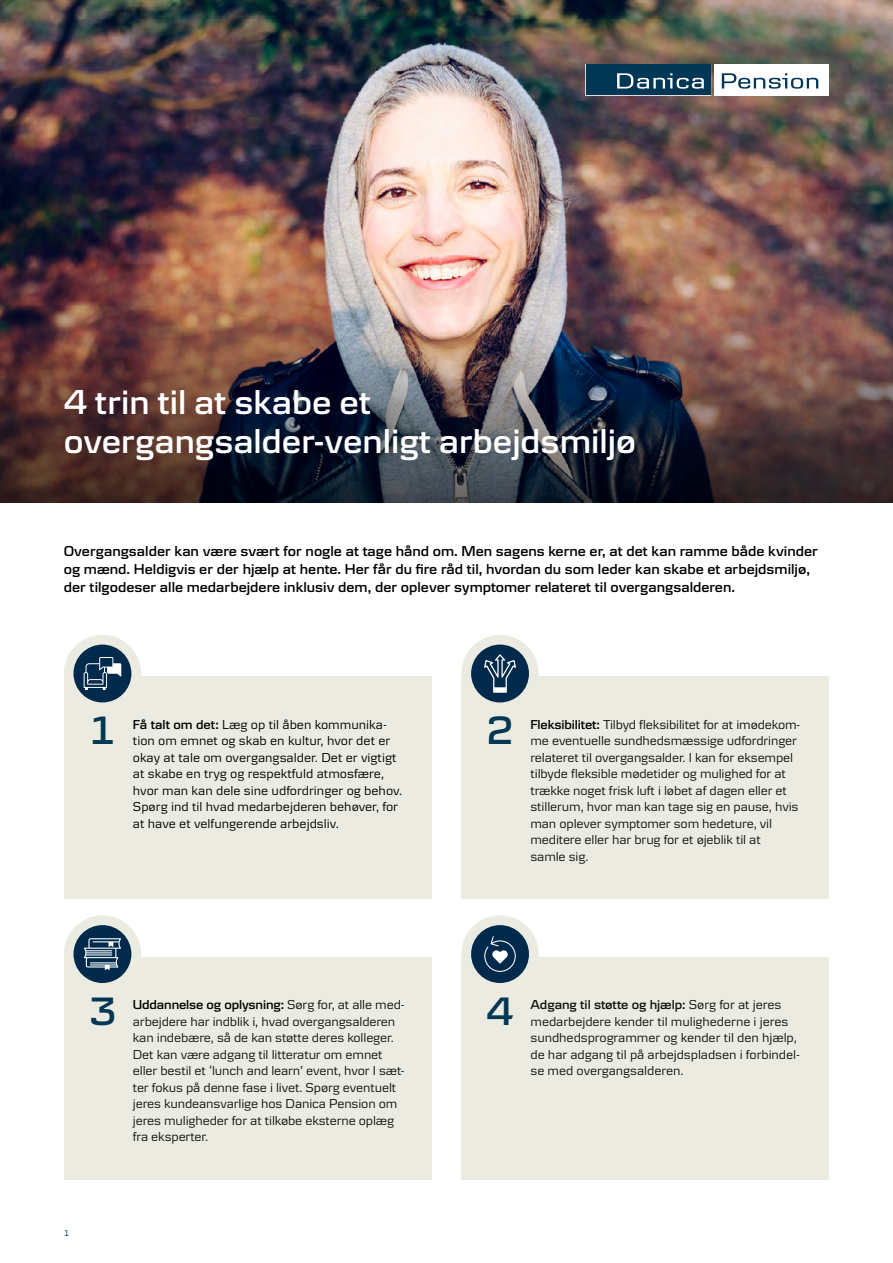
<style>
.page{position:relative;width:893px;height:1263px;background:#fff}
.page>*{position:absolute;margin:0;border:0;box-sizing:border-box;transform-origin:0 0}
.t1{font:600 41.25px "Danske Textv 2";color:#003854}
.t2{font:600 36px/39px "Danske Textv 2";color:#fff}
.t3{font:600 15px/18px "Danske Textv 2";color:#000}
.t4{font:13.5px/16.5px "Danske Textv 2";letter-spacing:-.01em;color:#121212}
.t5{font:13.5px/16.5px "Danske Textv 2";color:#000}
.t6{font:9px "Danske Textv 2";color:#003755}
.s1{font-weight:600}
.s2{font-weight:600;color:#000}
</style>
<div class="page">
<img style="left:0;top:0;width:893px;height:328px">
<div style="left:714px;top:64px;width:115px;height:32px;background:#fff"></div>
<svg style="left:585px;top:64px;width:126px;height:32px;background:#21516b"></svg>
<svg style="left:722px;top:73px;width:96px;height:16px"></svg>
<img style="left:0;top:328px;width:893px;height:175px">
<div style="left:64px;top:677px;width:368px;height:222px;background:#ebebe1"></div>
<div style="left:64px;top:957px;width:368px;height:222px;background:#ebebe1"></div>
<div style="left:461px;top:957px;width:368px;height:222px;background:#ebebe1"></div>
<div style="left:461px;top:677px;width:368px;height:222px;background:#ebebe1"></div>
<div style="left:64px;top:635px;width:77px;height:77px;background:#ebebe1;border-radius:50%"></div>
<div style="left:74px;top:645px;width:57px;height:57px;background:#002a4b;border-radius:50%"></div>
<svg style="left:84px;top:657px;width:37px;height:33px"></svg>
<div style="left:64px;top:915px;width:77px;height:78px;background:#ebebe1;border-radius:50%"></div>
<div style="left:461px;top:915px;width:78px;height:78px;background:#ebebe1;border-radius:50%"></div>
<div style="left:461px;top:635px;width:78px;height:77px;background:#ebebe1;border-radius:50%"></div>
<div style="left:471px;top:645px;width:58px;height:57px;background:#002a4b;border-radius:50%"></div>
<svg style="left:484px;top:654px;width:32px;height:39px"></svg>
<div style="left:74px;top:925px;width:57px;height:58px;background:#002a4b;border-radius:50%"></div>
<svg style="left:84px;top:938px;width:37px;height:32px"></svg>
<div style="left:471px;top:925px;width:58px;height:58px;background:#002a4b;border-radius:50%"></div>
<svg style="left:484px;top:936px;width:32px;height:36px"></svg>
<h2 class="t2" style="left:64px;top:382px;width:574px">4 trin til at skabe et overgangsalder-venligt arbejdsmiljø</h2>
<p class="t3" style="left:64px;top:542px;width:756px">Overgangsalder kan være svært for nogle at tage hånd om. Men sagens kerne er, at det kan ramme både kvinder og mænd. Heldigvis er der hjælp at hente. Her får du fire råd til, hvordan du som leder kan skabe et arbejdsmiljø, der tilgodeser alle medarbejdere inklusiv dem, der oplever symptomer relateret til overgangsalderen.</p>
<h1 class="t1" style="left:89px;top:707px;width:28px">1</h1>
<p class="t5" style="left:133px;top:716px;width:271px"><span class="s1">Få talt om det:</span> Læg op til åben kommunika&shy;tion om emnet og skab en kultur, hvor det er okay at tale om overgangsalder. Det er vigtigt at skabe en tryg og respektfuld atmosfære, hvor man kan dele sine udfordringer og behov.<br>Spørg ind til hvad medarbejderen behøver, for at have et velfungerende arbejdsliv.</p>
<h1 class="t1" style="left:487px;top:707px;width:28px">2</h1>
<p class="t4" style="left:530px;top:716px;width:271px"><span class="s2">Fleksibilitet:</span> Tilbyd fleksibilitet for at imødekom&shy;me eventuelle sundhedsmæssige udfordringer relateret til overgangsalder. I kan for eksempel tilbyde fleksible mødetider og mulighed for at trække noget frisk luft i løbet af dagen eller et stillerum, hvor man kan tage sig en pause, hvis man oplever symptomer som hedeture, vil meditere eller har brug for et øjeblik til at<br>samle sig.</p>
<h1 class="t1" style="left:89px;top:988px;width:28px">3</h1>
<h1 class="t1" style="left:487px;top:988px;width:28px">4</h1>
<p class="t4" style="left:133px;top:996px;width:273px"><span class="s2">Uddannelse og oplysning:</span> Sørg for, at alle med&shy;arbejdere har indblik i, hvad overgangsalderen kan indebære, så de kan støtte deres kolleger.<br>Det kan være adgang til litteratur om emnet eller bestil et ‘lunch and learn’ event, hvor I sæt&shy;ter fokus på denne fase i livet. Spørg eventuelt jeres kundeansvarlige hos Danica Pension om jeres muligheder for at tilkøbe eksterne oplæg fra eksperter.</p>
<p class="t4" style="left:530px;top:996px;width:271px"><span class="s1">Adgang til støtte og hjælp:</span> Sørg for at jeres medarbejdere kender til mulighederne i jeres sundhedsprogrammer og kender til den hjælp, de har adgang til på arbejdspladsen i forbindel&shy;se med overgangsalderen.</p>
<p class="t6" style="left:64px;top:1227px;width:7px">1</p>
</div>
